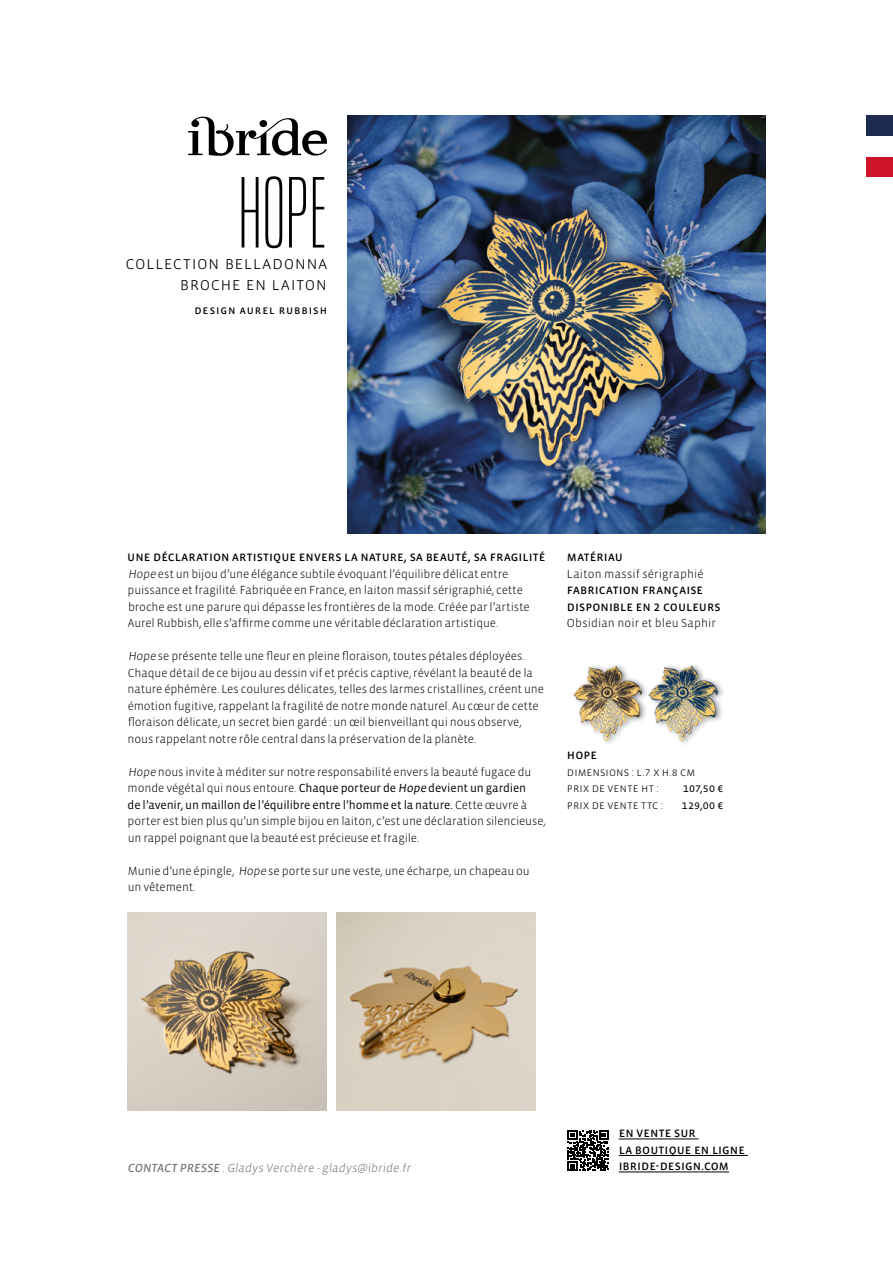
<style>
.page{position:relative;width:893px;height:1263px;background:#fff}
.page>*{position:absolute;margin:0;border:0;box-sizing:border-box;transform-origin:0 0}
.t1{font:70.5px "Norfolk Narrow";color:#000}
.t2{font:300 18px/21px "Vista Sans OT";letter-spacing:.03em;color:#000;text-align:right}
.t3{font:13.5px/16.5px "Vista Sans OT";letter-spacing:.005em;color:#000}
.t4{font:300 12px/16.5px "Vista Sans OT";letter-spacing:-.01em;color:#000}
.t5{font:300 12px "Vista Sans OT";letter-spacing:-.13em;color:#706f6f}
.t6{font:300 12px/16.5px "Vista Sans OT";letter-spacing:.01em;color:#000}
.t7{font:12px "Vista Sans OT";letter-spacing:.08em;color:#000}
.t8{font:300 12px "Vista Sans OT";letter-spacing:.015em;color:#000}
.t9{font:12px "Vista Sans OT";letter-spacing:.02em;color:#000}
.s1{font-weight:400}
</style>
<div class="page">
<img style="left:347px;top:116px;width:418px;height:418px">
<svg style="left:188px;top:116px;width:139px;height:40px"></svg>
<div style="left:867px;top:157px;width:26px;height:20px;background:#cf1427"></div>
<div style="left:867px;top:116px;width:26px;height:20px;background:#1d2c4e"></div>
<img style="left:337px;top:912px;width:198px;height:198px">
<hr style="left:619px;top:1139px;width:79px;height:1px;background:#000">
<hr style="left:619px;top:1155px;width:129px;height:1px;background:#000">
<hr style="left:619px;top:1172px;width:110px;height:1px;background:#000">
<svg style="left:568px;top:1130px;width:41px;height:41px"></svg>
<img style="left:128px;top:912px;width:198px;height:198px">
<img style="left:658px;top:664px;width:65px;height:80px">
<img style="left:573px;top:665px;width:85px;height:79px">
<h1 class="t1" style="left:238px;top:163px;width:91px">HOPE</h1>
<h2 class="t2" style="left:125px;top:252px;width:203px">collection belladonna broch e en laiton</h2>
<p class="t7" style="left:194px;top:303px;width:8px">des</p>
<p class="t7" style="left:216px;top:303px;width:112px">ign aurel rubbish</p>
<p class="t3" style="left:127px;top:548px;width:420px">Une déclaration artistique envers la natu re, sa beauté, sa frag ilité</p>
<p class="t4" style="left:128px;top:565px;width:404px">Hope est un bijou d’une élégance subtile évoquant l’équilibre délicat entre puissance et fragilité. Fabriquée en France, en laiton massif sérigraphié, cette broche est une parure qui dépasse les frontières de la mode. Créée par l’artiste Aurel Rubbish, elle s’affirme comme une véritable déclaration artistique.</p>
<p class="t4" style="left:128px;top:648px;width:418px">Hope se présente telle une fleur en pleine floraison, toutes pétales déployées.<br>Chaque détail de ce bijou au dessin vif et précis captive, révélant la beauté de la nature éphémère. Les coulures délicates, telles des larmes cristallines, créent une émotion fugitive, rappelant la fragilité de notre monde naturel. Au cœur de cette floraison délicate, un secret bien gardé : un œil bienveillant qui nous observe, nous rappelant notre rôle central dans la préservation de la planète.</p>
<p class="t4" style="left:128px;top:763px;width:420px">Hope nous invite à méditer sur notre responsabilité envers la beauté fugace du monde végétal qui nous entoure. <span class="s1">Chaque porteur de Hope devient un gardien<br>de l’avenir, un maillon de l’équilibre entre l’homme et la nature.</span> Cette œuvre à porter est bien plus qu’un simple bijou en laiton, c’est une déclaration silencieuse, un rappel poignant que la beauté est précieuse et fragile.</p>
<p class="t4" style="left:128px;top:862px;width:404px">Munie d’une épingle, Hope se porte sur une veste, une écharpe, un chapeau ou un vêtement.</p>
<p class="t3" style="left:567px;top:548px;width:49px">matériau</p>
<p class="t4" style="left:567px;top:565px;width:138px">Laiton massif sérigraphié</p>
<p class="t3" style="left:567px;top:581px;width:154px">Fabrication française<br>Disponible en 2 cou leu rs</p>
<p class="t4" style="left:567px;top:615px;width:150px">Obsidian noir et bleu Saphir</p>
<p class="t3" style="left:567px;top:746px;width:29px">Hope</p>
<p class="t6" style="left:567px;top:763px;width:130px">Dimensions : L.7 x H.8 cm prix de vente ht :</p>
<p class="t9" style="left:683px;top:782px;width:42px">107,50 €</p>
<p class="t8" style="left:567px;top:798px;width:98px">prix de vente ttc :</p>
<p class="t9" style="left:682px;top:798px;width:43px">129,00 €</p>
<p class="t3" style="left:619px;top:1124px;width:126px">en vente su r<br>la boutique en ligne</p>
<p class="t5" style="left:128px;top:1161px;width:286px"><span class="s1">CONTACT PRESSE</span> :Gladys Verchère -gladys@ibride.fr</p>
<p class="t3" style="left:619px;top:1157px;width:112px">ibride-design.com</p>
</div>
